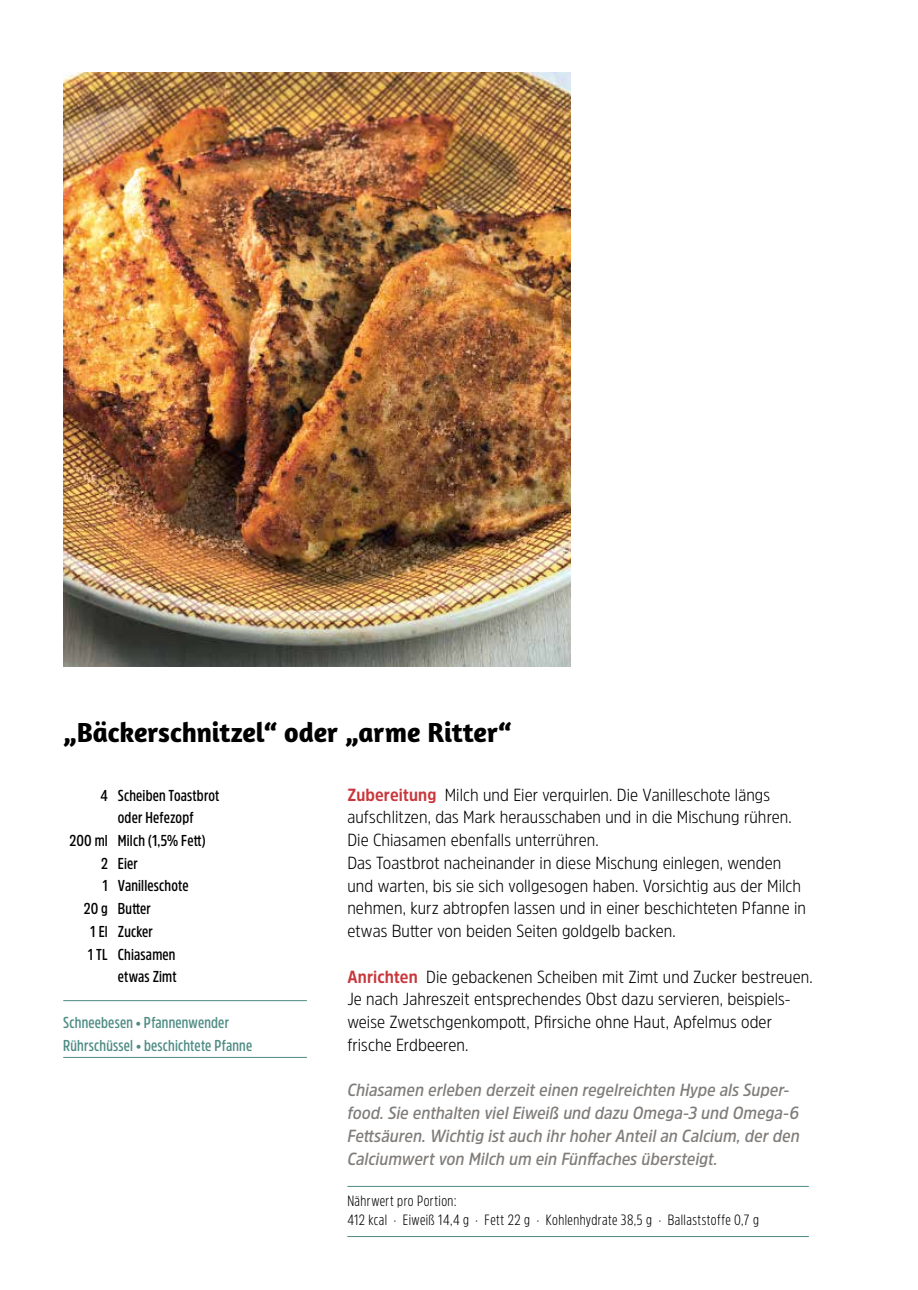
<style>
.page{position:relative;width:918px;height:1290px;background:#fff}
.page>*{position:absolute;margin:0;border:0;box-sizing:border-box;transform-origin:0 0}
.t1{font:700 28px "Amaranth";letter-spacing:-.005em;color:#000}
.t2{font:300 17.5px/22.8px "Amsi Pro Narw";letter-spacing:.005em;color:#000}
.t3{font:italic 600 17.5px/22.8px "Amsi Pro Narw";letter-spacing:.005em;color:#7f7c7a}
.t4{font:600 15.75px "Amsi Pro Cond";letter-spacing:.01em;color:#000}
.t5{font:600 15.75px/22.8px "Amsi Pro Cond";letter-spacing:.01em;color:#4d8b84}
.t6{font:300 14.88px/19.2px "Amsi Pro Cond";letter-spacing:.03em;color:#000}
.s1{font-weight:700;color:#c8373b}
</style>
<div class="page">
<hr style="left:347px;top:1186px;width:462px;height:1px;background:#4d8b84">
<hr style="left:347px;top:1236px;width:462px;height:1px;background:#4d8b84">
<hr style="left:63px;top:1000px;width:244px;height:1px;background:#4d8b84">
<hr style="left:63px;top:1057px;width:244px;height:1px;background:#4d8b84">
<img style="left:63px;top:72px;width:507px;height:594px">
<h1 class="t1" style="left:63px;top:715px;width:450px">„Bäckerschnitzel“ oder „arme Ritter“</h1>
<p class="t4" style="left:101px;top:784px;width:120px">4 Scheiben Toastbrot</p>
<p class="t4" style="left:118px;top:807px;width:77px">oder Hefezopf</p>
<p class="t4" style="left:70px;top:829px;width:138px">200 ml Milch (1,5% Fett)</p>
<p class="t4" style="left:101px;top:852px;width:38px">2 Eier</p>
<p class="t4" style="left:102px;top:875px;width:88px">1 Vanilleschote</p>
<p class="t4" style="left:84px;top:898px;width:69px">20 g Butter</p>
<p class="t4" style="left:90px;top:920px;width:64px">1 El Zucker</p>
<p class="t4" style="left:88px;top:943px;width:89px">1 TL Chiasamen</p>
<p class="t4" style="left:118px;top:966px;width:60px">etwas Zimt</p>
<p class="t5" style="left:63px;top:1010px;width:190px">Schneebesen • Pfannenwender<br>Rührschüssel • beschichtete Pfanne</p>
<p class="t2" style="left:347px;top:782px;width:460px"><span class="s1">Zubereitung</span> Milch und Eier verquirlen. Die Vanilleschote längs aufschlitzen, das Mark herausschaben und in die Mischung rühren.<br>Die Chiasamen ebenfalls unterrühren.<br>Das Toastbrot nacheinander in diese Mischung einlegen, wenden und warten, bis sie sich vollgesogen haben. Vorsichtig aus der Milch nehmen, kurz abtropfen lassen und in einer beschichteten Pfanne in etwas Butter von beiden Seiten goldgelb backen.</p>
<p class="t2" style="left:347px;top:964px;width:467px"><span class="s1">Anrichten</span> Die gebackenen Scheiben mit Zimt und Zucker bestreuen.<br>Je nach Jahreszeit entsprechendes Obst dazu servieren, beispiels&shy;weise Zwetschgenkompott, Pfirsiche ohne Haut, Apfelmus oder frische Erdbeeren.</p>
<p class="t3" style="left:347px;top:1078px;width:454px">Chiasamen erleben derzeit einen regelreichten Hype als Super&shy;food. Sie enthalten viel Eiweiß und dazu Omega-3 und Omega-6<br>Fettsäuren. Wichtig ist auch ihr hoher Anteil an Calcium, der den Calciumwert von Milch um ein Fünffaches übersteigt.</p>
<p class="t6" style="left:347px;top:1190px;width:413px">Nährwert pro Portion:<br>412 kcal ; Eiweiß 14,4 g ; Fett 22 g ; Kohlenhydrate 38,5 g ; Ballaststoffe 0,7 g</p>
</div>
